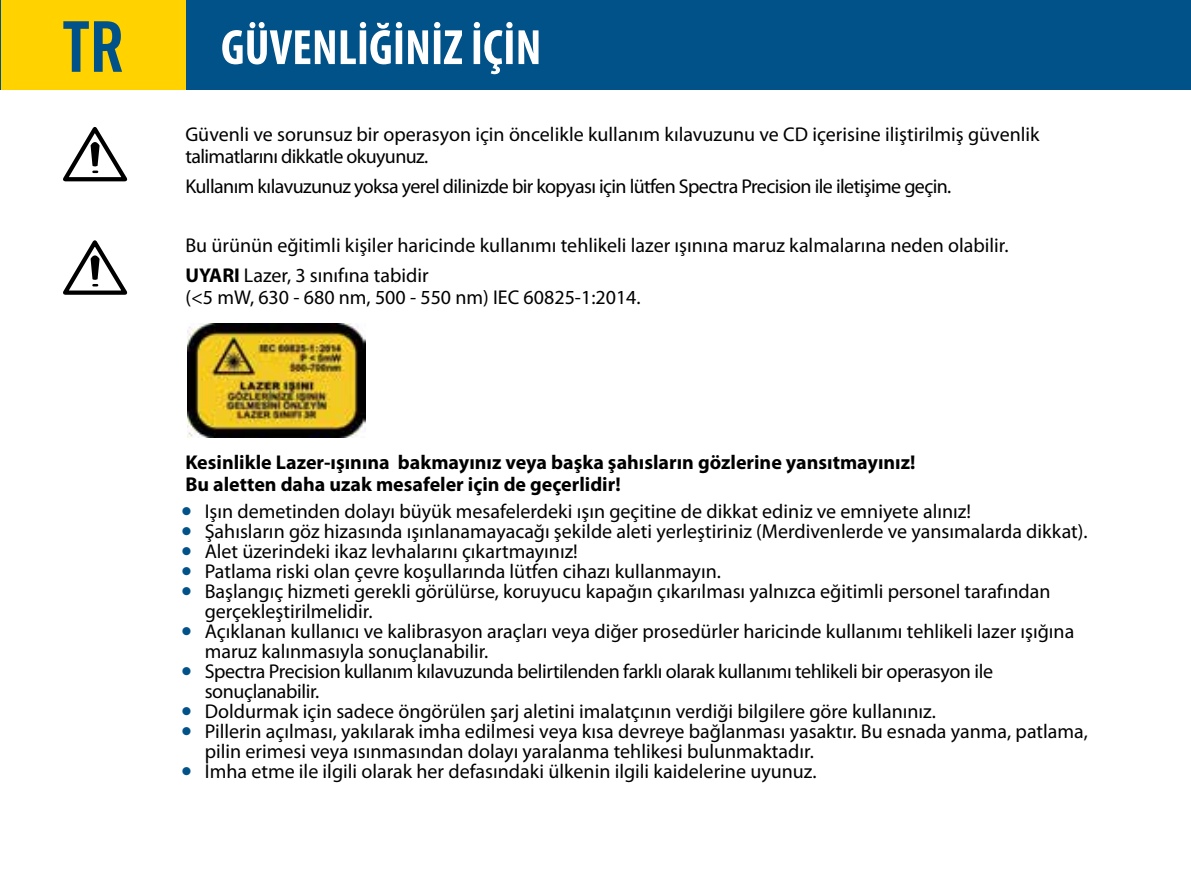
<style>
.page{position:relative;width:1191px;height:893px;background:#fff}
.page>*{position:absolute;margin:0;border:0;box-sizing:border-box;transform-origin:0 0}
.t1{font:70px "Trade Gothic LT Std Bd Cn 20";color:#005288}
.t2{font:700 condensed 50px "Myriad Pro";color:#fff}
.t3{font:20px/20px "Myriad Pro";color:#000}
.t4{font:700 20px/22.5px "Myriad Pro";color:#000}
.t5{font:20px/20px "Myriad Pro";letter-spacing:-.02em;color:#000}
.t6{font:20px "Myriad Pro";letter-spacing:-.03em;color:#000}
.s1{font-weight:700}
</style>
<div class="page">
<div style="left:0;top:0;width:1191px;height:90px;background:#005288"></div>
<div style="left:1px;top:0;width:185px;height:90px;background:#ffd200"></div>
<svg style="left:63px;top:127px;width:65px;height:55px"></svg>
<svg style="left:63px;top:240px;width:65px;height:55px"></svg>
<img style="left:187px;top:323px;width:178px;height:114px">
<h1 class="t1" style="left:63px;top:4px;width:64px">TR</h1>
<h2 class="t2" style="left:221px;top:16px;width:322px">GÜVENLİĞİNİZ İÇİN</h2>
<p class="t3" style="left:185px;top:123px;width:855px;line-height:22.5px">Güvenli ve sorunsuz bir operasyon için öncelikle kullanım kılavuzunu ve CD içerisine iliştirilmiş güvenlik talimatlarını dikkatle okuyunuz.</p>
<p class="t6" style="left:185px;top:174px;width:767px">Kullanım kılavuzunuz yoksa yerel dilinizde bir kopyası için lütfen Spectra Precision ile iletişime geçin.</p>
<p class="t3" style="left:185px;top:230px;width:824px;line-height:29.5px">Bu ürünün eğitimli kişiler haricinde kullanımı tehlikeli lazer ışınına maruz kalmalarına neden olabilir.<br><span class="s1">UYARI</span> Lazer, 3 sınıfına tabidir</p>
<p class="t3" style="left:185px;top:287px;width:457px">(&lt;5 mW, 630 - 680 nm, 500 - 550 nm) IEC 60825-1:2014.</p>
<p class="t4" style="left:185px;top:450px;width:731px">Kesinlikle Lazer-ışınına bakmayınız veya başka şahısların gözlerine yansıtmayınız!<br>Bu aletten daha uzak mesafeler için de geçerlidir!</p>
<p class="t3" style="left:182px;top:501px;width:790px"><sup>●</sup> Işın demetinden dolayı büyük mesafelerdeki ışın geçitine de dikkat ediniz ve emniyete alınız!</p>
<p class="t3" style="left:182px;top:521px;width:907px"><sup>●</sup> Şahısların göz hizasında ışınlanamayacağı şekilde aleti yerleştiriniz (Merdivenlerde ve yansımalarda dikkat).</p>
<p class="t3" style="left:182px;top:541px;width:397px"><sup>●</sup> Alet üzerindeki ikaz levhalarını çıkartmayınız!</p>
<p class="t3" style="left:182px;top:561px;width:540px"><sup>●</sup> Patlama riski olan çevre koşullarında lütfen cihazı kullanmayın.</p>
<p class="t3" style="left:205px;top:581px;width:847px;text-indent:-22px"><sup>●</sup> Başlangıç hizmeti gerekli görülürse, koruyucu kapağın çıkarılması yalnızca eğitimli personel tarafından gerçekleştirilmelidir.</p>
<p class="t3" style="left:205px;top:621px;width:871px;text-indent:-22px"><sup>●</sup> Açıklanan kullanıcı ve kalibrasyon araçları veya diğer prosedürler haricinde kullanımı tehlikeli lazer ışığına maruz kalınmasıyla sonuçlanabilir.</p>
<p class="t5" style="left:205px;top:661px;width:790px;text-indent:-22px"><sup>●</sup> Spectra Precision kullanım kılavuzunda belirtilenden farklı olarak kullanımı tehlikeli bir operasyon ile sonuçlanabilir.</p>
<p class="t3" style="left:182px;top:701px;width:755px"><sup>●</sup> Doldurmak için sadece öngörülen şarj aletini imalatçının verdiği bilgilere göre kullanınız.</p>
<p class="t3" style="left:205px;top:721px;width:885px;text-indent:-22px"><sup>●</sup> Pillerin açılması, yakılarak imha edilmesi veya kısa devreye bağlanması yasaktır. Bu esnada yanma, patlama, pilin erimesi veya ısınmasından dolayı yaralanma tehlikesi bulunmaktadır.</p>
<p class="t3" style="left:182px;top:761px;width:636px"><sup>●</sup> İmha etme ile ilgili olarak her defasındaki ülkenin ilgili kaidelerine uyunuz.</p>
</div>
